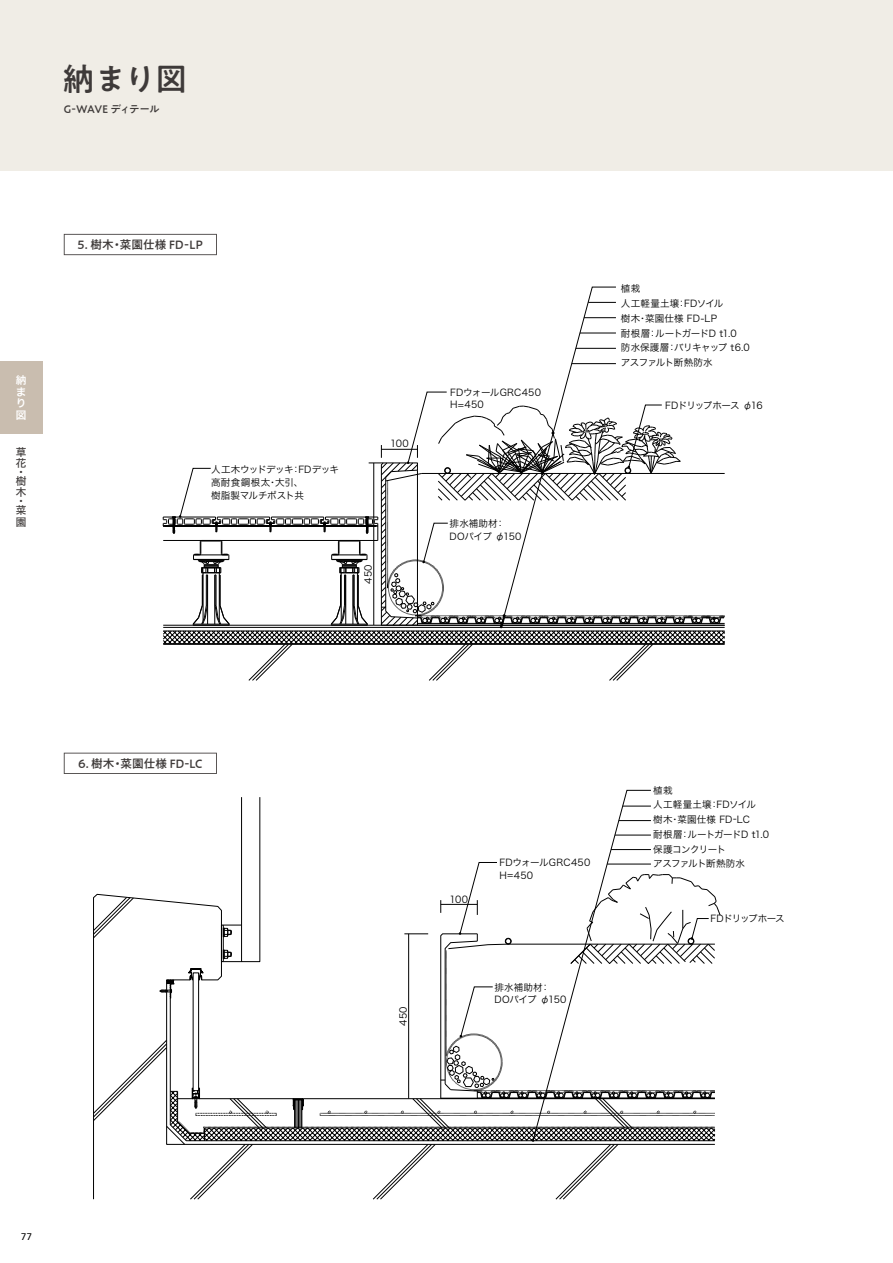
<style>
.page{position:relative;width:893px;height:1263px;background:#fff}
.page>*{position:absolute;margin:0;border:0;box-sizing:border-box;transform-origin:0 0}
.t1{font:500 31.95px "PA1 Gothic Std N";color:#3e3a39}
.t2{font:500 11.7px "PA1 Gothic Std N";color:#3e3a39}
.t3{font:500 10.65px "PA1 Gothic Std N";letter-spacing:-.055em;color:#3e3a39}
.t4{font:10.65px/8.9px "Hira Kaku Std W5";color:#3e3a39}
.t5{font:10.65px/11.6px "Hira Kaku Std W6";color:#fff}
.t6{font:9.6px/14.9px "Hira Kaku Std W3";color:#000}
.t7{font:9.6px/12.8px "Hira Kaku Std W3";letter-spacing:.02em;color:#000}
.t8{font:9.6px/12.8px "Hira Kaku Std W3";letter-spacing:-.02em;color:#000}
.t9{font:9.6px "Hira Kaku Std W3";letter-spacing:-.085em;color:#000}
.t10{font:9.6px "Hira Kaku Std W3";letter-spacing:-.035em;color:#000}
.t11{font:9.6px "Hira Kaku Std W3";letter-spacing:-.055em;color:#000}
.t12{font:9.6px "Hira Kaku Std W3";letter-spacing:-.07em;color:#000}
.t13{font:500 9.6px "Avenir";color:#000}
</style>
<div class="page">
<div style="left:0;top:0;width:893px;height:170px;background:#f0ede6"></div>
<svg style="left:93px;top:790px;width:628px;height:410px"></svg>
<svg style="left:163px;top:287px;width:562px;height:394px"></svg>
<hr style="left:373px;top:463px;width:1px;height:162px;background:#000">
<svg style="left:64px;top:753px;width:153px;height:21px"></svg>
<svg style="left:64px;top:234px;width:153px;height:21px"></svg>
<div style="left:0;top:361px;width:43px;height:73px;background:#c9bdaf"></div>
<h1 class="t1" style="left:63px;top:60px;width:126px">納まり図</h1>
<p class="t3" style="left:64px;top:103px;width:97px">G-WAVE ディテール</p>
<p class="t5" style="left:16px;top:375px;width:12px">納まり図</p>
<p class="t4" style="left:16px;top:446px;width:12px;line-height:11.6px">草花</p>
<p class="t4" style="left:16px;top:468px;width:12px">・樹</p>
<p class="t4" style="left:16px;top:488px;width:12px">木・菜</p>
<p class="t4" style="left:16px;top:517px;width:11px">園</p>
<p class="t2" style="left:78px;top:238px;width:127px">5. 樹木・菜園仕様 FD-LP</p>
<p class="t8" style="left:211px;top:463px;width:129px">人工木ウッドデッキ：FDデッキ高耐食鋼根太・大引、<br>樹脂製マルチポスト共</p>
<p class="t6" style="left:390px;top:436px;width:20px">100</p>
<p class="t6" style="left:361px;top:584px;width:21px;rotate:-90deg">450</p>
<p class="t7" style="left:450px;top:385px;width:92px">FDウォールGRC450<br>H=450</p>
<p class="t6" style="left:450px;top:517px;width:73px;line-height:12.8px">排水補助材：<br>DOパイプ φ150</p>
<p class="t6" style="left:621px;top:281px;width:130px">植栽<br>人工軽量土壌：FDソイル<br>樹木・菜園仕様 FD-LP<br>耐根層：ルートガードD t1.0<br>防水保護層：バリキャップ t6.0アスファルト断熱防水</p>
<p class="t9" style="left:665px;top:398px;width:99px">FDドリップホース φ16</p>
<p class="t2" style="left:78px;top:757px;width:126px">6. 樹木・菜園仕様 FD-LC</p>
<p class="t6" style="left:396px;top:1026px;width:21px;rotate:-90deg">450</p>
<p class="t6" style="left:450px;top:891px;width:20px">100</p>
<p class="t6" style="left:653px;top:782px;width:21px">植栽</p>
<p class="t7" style="left:653px;top:798px;width:104px">人工軽量土壌：FDソイル</p>
<p class="t6" style="left:653px;top:811px;width:98px">樹木・菜園仕様 FD-LC</p>
<p class="t10" style="left:653px;top:827px;width:117px">耐根層：ルートガードD t1.0</p>
<p class="t12" style="left:653px;top:842px;width:74px">保護コンクリート</p>
<p class="t7" style="left:499px;top:856px;width:92px">FDウォールGRC450</p>
<p class="t11" style="left:653px;top:856px;width:93px">アスファルト断熱防水</p>
<p class="t6" style="left:499px;top:868px;width:35px">H=450</p>
<p class="t6" style="left:494px;top:980px;width:73px;line-height:12.8px">排水補助材：<br>DOパイプ φ150</p>
<p class="t9" style="left:710px;top:911px;width:76px">FDドリップホース</p>
<p class="t13" style="left:21px;top:1229px;width:12px">77</p>
</div>
